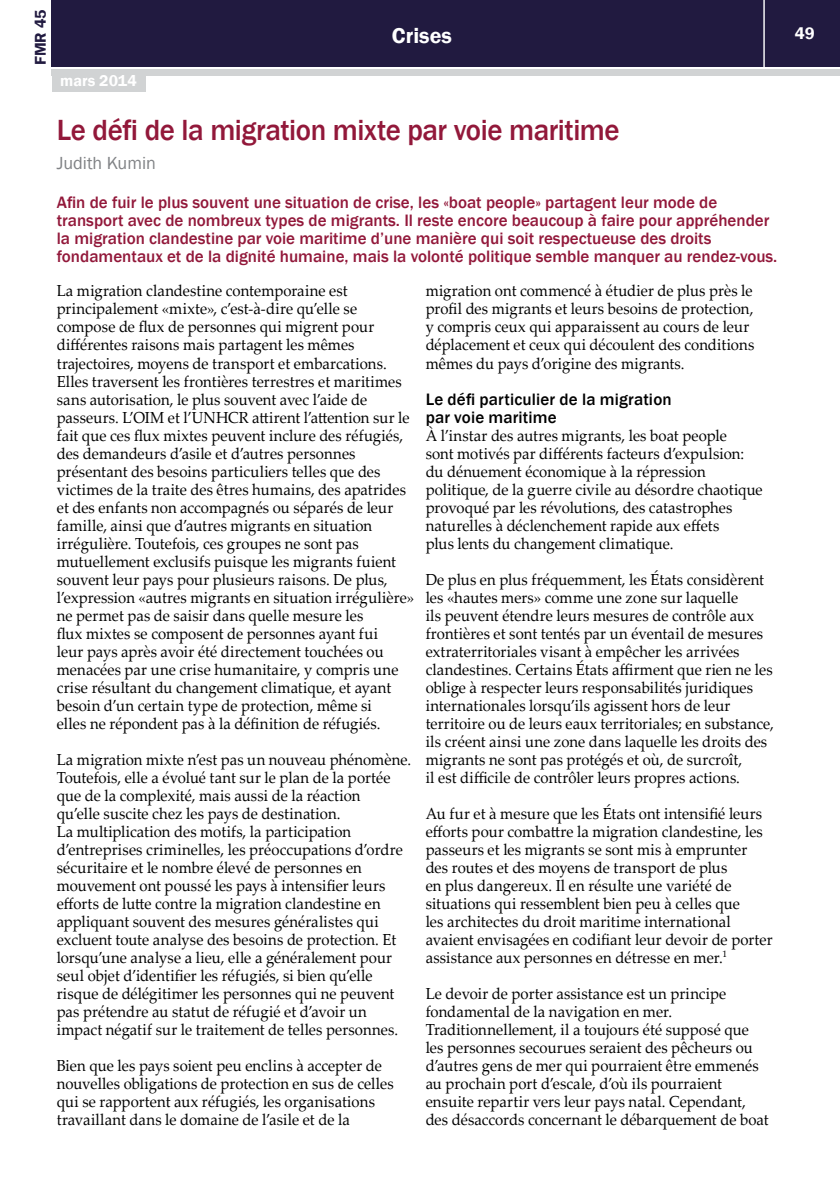
<style>
.page{position:relative;width:840px;height:1191px;background:#fff}
.page>*{position:absolute;margin:0;border:0;box-sizing:border-box;transform-origin:0 0}
.t1{font:500 30px "Franklin Gothic";letter-spacing:-.015em;color:#92183a;scale:.96 1}
.t2{font:600 22px "Franklin Gothic";color:#fff}
.t3{font:18px "Franklin Gothic";color:#808285}
.t4{font:500 17px/18px "Franklin Gothic";color:#92183a}
.t5{font:500 17px/18px "Franklin Gothic";letter-spacing:.01em;color:#000}
.t6{font:600 17px "Franklin Gothic";color:#fff}
.t7{font:16px/18px "Palatino Linotype";letter-spacing:.005em;color:#000;scale:.93 1}
.t8{font:600 16px "Franklin Gothic";color:#fff}
.t9{font:600 16px "Franklin Gothic";color:#211a40}
</style>
<div class="page">
<div style="left:52px;top:0;width:787px;height:66px;background:#211a40"></div>
<div style="left:52px;top:69px;width:787px;height:6px;background:#d1d3d4"></div>
<hr style="left:763px;top:0;width:1px;height:68px;background:#fff">
<div style="left:52px;top:74px;width:93px;height:18px;background:#d1d3d4"></div>
<p class="t9" style="left:31px;top:65px;width:57px;rotate:-90deg">FMR 45</p>
<h2 class="t2" style="left:392px;top:22px;width:61px">Crises</h2>
<p class="t6" style="left:794px;top:23px;width:21px">49</p>
<p class="t8" style="left:60px;top:71px;width:78px">mars 2014</p>
<h1 class="t1" style="left:57px;top:112px;width:587px">Le défi de la migration mixte par voie maritime</h1>
<p class="t3" style="left:57px;top:152px;width:101px">Judith Kumin</p>
<p class="t4" style="left:57px;top:194px;width:721px">Afin de fuir le plus souvent une situation de crise, les «boat people» partagent leur mode de transport avec de nombreux types de migrants. Il reste encore beaucoup à faire pour appréhender la migration clandestine par voie maritime d’une manière qui soit respectueuse des droits fondamentaux et de la dignité humaine, mais la volonté politique semble manquer au rendez-vous.</p>
<p class="t7" style="left:57px;top:281px;width:385px">La migration clandestine contemporaine est principalement «mixte», c’est-à-dire qu’elle se compose de flux de personnes qui migrent pour différentes raisons mais partagent les mêmes trajectoires, moyens de transport et embarcations.<br>Elles traversent les frontières terrestres et maritimes sans autorisation, le plus souvent avec l’aide de passeurs. L’OIM et l’UNHCR attirent l’attention sur le fait que ces flux mixtes peuvent inclure des réfugiés, des demandeurs d’asile et d’autres personnes présentant des besoins particuliers telles que des victimes de la traite des êtres humains, des apatrides et des enfants non accompagnés ou séparés de leur famille, ainsi que d’autres migrants en situation irrégulière. Toutefois, ces groupes ne sont pas mutuellement exclusifs puisque les migrants fuient souvent leur pays pour plusieurs raisons. De plus, l’expression «autres migrants en situation irrégulière» ne permet pas de saisir dans quelle mesure les<br>flux mixtes se composent de personnes ayant fui<br>leur pays après avoir été directement touchées ou menacées par une crise humanitaire, y compris une crise résultant du changement climatique, et ayant besoin d’un certain type de protection, même si<br>elles ne répondent pas à la définition de réfugiés.</p>
<p class="t7" style="left:57px;top:749px;width:382px">La migration mixte n’est pas un nouveau phénomène.<br>Toutefois, elle a évolué tant sur le plan de la portée que de la complexité, mais aussi de la réaction<br>qu’elle suscite chez les pays de destination.<br>La multiplication des motifs, la participation d’entreprises criminelles, les préoccupations d’ordre sécuritaire et le nombre élevé de personnes en mouvement ont poussé les pays à intensifier leurs efforts de lutte contre la migration clandestine en appliquant souvent des mesures généralistes qui excluent toute analyse des besoins de protection. Et lorsqu’une analyse a lieu, elle a généralement pour seul objet d’identifier les réfugiés, si bien qu’elle risque de délégitimer les personnes qui ne peuvent pas prétendre au statut de réfugié et d’avoir un impact négatif sur le traitement de telles personnes.</p>
<p class="t7" style="left:57px;top:1055px;width:364px">Bien que les pays soient peu enclins à accepter de nouvelles obligations de protection en sus de celles qui se rapportent aux réfugiés, les organisations travaillant dans le domaine de l’asile et de la</p>
<p class="t7" style="left:425px;top:281px;width:355px">migration ont commencé à étudier de plus près le profil des migrants et leurs besoins de protection, y compris ceux qui apparaissent au cours de leur déplacement et ceux qui découlent des conditions mêmes du pays d’origine des migrants.</p>
<p class="t5" style="left:425px;top:390px;width:247px">Le défi particulier de la migration par voie maritime</p>
<p class="t7" style="left:425px;top:425px;width:364px">À l’instar des autres migrants, les boat people<br>sont motivés par différents facteurs d’expulsion: du dénuement économique à la répression politique, de la guerre civile au désordre chaotique provoqué par les révolutions, des catastrophes naturelles à déclenchement rapide aux effets<br>plus lents du changement climatique.</p>
<p class="t7" style="left:425px;top:569px;width:375px">De plus en plus fréquemment, les États considèrent les «hautes mers» comme une zone sur laquelle<br>ils peuvent étendre leurs mesures de contrôle aux frontières et sont tentés par un éventail de mesures extraterritoriales visant à empêcher les arrivées clandestines. Certains États affirment que rien ne les oblige à respecter leurs responsabilités juridiques internationales lorsqu’ils agissent hors de leur territoire ou de leurs eaux territoriales; en substance, ils créent ainsi une zone dans laquelle les droits des migrants ne sont pas protégés et où, de surcroît,<br>il est difficile de contrôler leurs propres actions.</p>
<p class="t7" style="left:425px;top:803px;width:374px">Au fur et à mesure que les États ont intensifié leurs efforts pour combattre la migration clandestine, les passeurs et les migrants se sont mis à emprunter des routes et des moyens de transport de plus<br>en plus dangereux. Il en résulte une variété de situations qui ressemblent bien peu à celles que<br>les architectes du droit maritime international avaient envisagées en codifiant leur devoir de porter assistance aux personnes en détresse en mer.<sup>1</sup></p>
<p class="t7" style="left:425px;top:983px;width:370px">Le devoir de porter assistance est un principe fondamental de la navigation en mer.<br>Traditionnellement, il a toujours été supposé que les personnes secourues seraient des pêcheurs ou d’autres gens de mer qui pourraient être emmenés au prochain port d’escale, d’où ils pourraient ensuite repartir vers leur pays natal. Cependant, des désaccords concernant le débarquement de boat</p>
</div>
